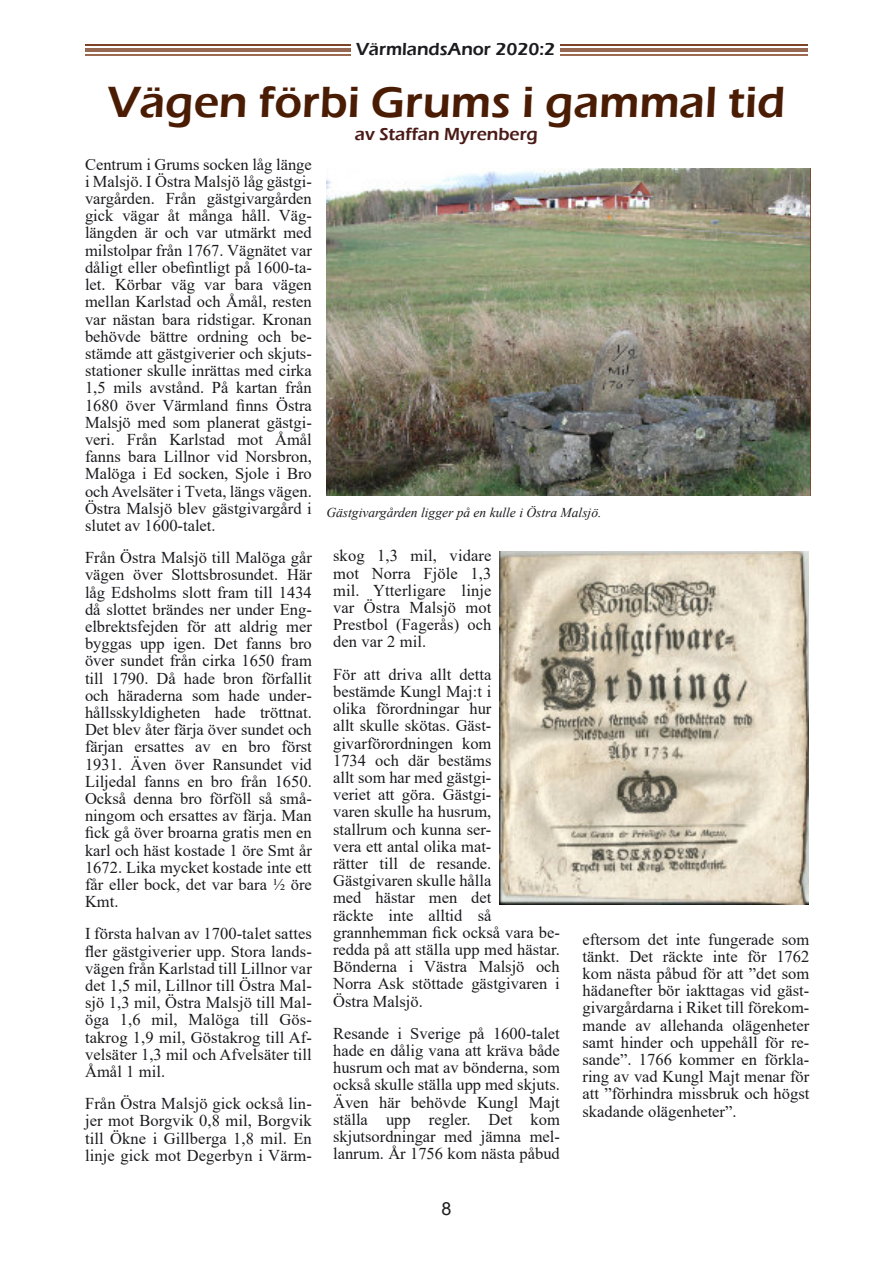
<style>
.page{position:relative;width:893px;height:1263px;background:#fff}
.page>*{position:absolute;margin:0;border:0;box-sizing:border-box;transform-origin:0 0}
.t1{font:600 45px "Eras ITC";color:#4b1c04}
.t2{font:600 18px "Eras ITC";color:#1b1b1f}
.t3{font:600 18px "Eras ITC";color:#4b1b18}
.t4{font:18px "Arial";color:#1b1b1f}
.t5{font:16.5px/17.2px "Times New Roman";color:#1b1b1f;text-align:justify}
.t6{font:italic 13.5px "Times New Roman";color:#1b1b1f}
</style>
<div class="page">
<hr style="left:85px;top:48px;width:723px;height:3px;background:#966751">
<hr style="left:85px;top:44px;width:723px;height:1px;background:#7d4326">
<hr style="left:85px;top:54px;width:723px;height:1px;background:#9d694f">
<div style="left:351px;top:34px;width:209px;height:34px;background:#fff"></div>
<img style="left:327px;top:168px;width:484px;height:328px">
<img style="left:500px;top:551px;width:309px;height:354px">
<p class="t2" style="left:356px;top:43px;width:200px">VärmlandsAnor 2020:2</p>
<h1 class="t1" style="left:108px;top:86px;width:679px">Vägen förbi Grums i gammal tid</h1>
<p class="t3" style="left:355px;top:128px;width:185px">av Staffan Myrenberg</p>
<p class="t5" style="left:85px;top:157px;width:228px">Centrum i Grums socken låg länge i Malsjö. I Östra Malsjö låg gästgi‐ vargården. Från gästgivargården gick vägar åt många håll. Väg‐ längden är och var utmärkt med milstolpar från 1767. Vägnätet var dåligt eller obefintligt på 1600-ta‐ let. Körbar väg var bara vägen mellan Karlstad och Åmål, resten var nästan bara ridstigar. Kronan behövde bättre ordning och be‐ stämde att gästgiverier och skjuts‐ stationer skulle inrättas med cirka 1,5 mils avstånd. På kartan från 1680 över Värmland finns Östra Malsjö med som planerat gästgi‐ veri. Från Karlstad mot Åmål fanns bara Lillnor vid Norsbron, Malöga i Ed socken, Sjole i Bro och Avelsäter i Tveta, längs vägen.<br>Östra Malsjö blev gästgivargård i slutet av 1600-talet.</p>
<p class="t5" style="left:85px;top:551px;width:228px">Från Östra Malsjö till Malöga går vägen över Slottsbrosundet. Här låg Edsholms slott fram till 1434 då slottet brändes ner under Eng‐ elbrektsfejden för att aldrig mer byggas upp igen. Det fanns bro över sundet från cirka 1650 fram till 1790. Då hade bron förfallit och häraderna som hade under‐ hållsskyldigheten hade tröttnat.<br>Det blev åter färja över sundet och färjan ersattes av en bro först 1931. Även över Ransundet vid Liljedal fanns en bro från 1650.<br>Också denna bro förföll så små‐ ningom och ersattes av färja. Man fick gå över broarna gratis men en karl och häst kostade 1 öre Smt år 1672. Lika mycket kostade inte ett får eller bock, det var bara ½ öre Kmt.</p>
<p class="t5" style="left:85px;top:927px;width:228px">I första halvan av 1700-talet sattes fler gästgiverier upp. Stora lands‐ vägen från Karlstad till Lillnor var det 1,5 mil, Lillnor till Östra Mal‐ sjö 1,3 mil, Östra Malsjö till Mal‐ öga 1,6 mil, Malöga till Gös‐ takrog 1,9 mil, Göstakrog till Af‐ velsäter 1,3 mil och Afvelsäter till Åmål 1 mil.</p>
<p class="t5" style="left:85px;top:1097px;width:228px">Från Östra Malsjö gick också lin‐ jer mot Borgvik 0,8 mil, Borgvik till Ökne i Gillberga 1,8 mil. En linje gick mot Degerbyn i Värm‐</p>
<p class="t6" style="left:326px;top:508px;width:276px">Gästgivargården ligger på en kulle i Östra Malsjö.</p>
<p class="t5" style="left:333px;top:549px;width:160px">skog 1,3 mil, vidare mot Norra Fjöle 1,3 mil. Ytterligare linje var Östra Malsjö mot Prestbol (Fagerås) och den var 2 mil.</p>
<p class="t5" style="left:333px;top:667px;width:228px;text-align:left">För att driva allt detta<br>bestämde Kungl Maj:t i<br>olika förordningar hur<br>allt skulle skötas. Gäst‐ givarförordningen kom<br>1734 och där bestäms<br>allt som har med gästgi‐<br>veriet att göra. Gästgi‐<br>varen skulle ha husrum,<br>stallrum och kunna ser‐<br>vera ett antal olika mat‐<br>rätter till de resande.<br>Gästgivaren skulle hålla<br>med hästar men det<br>räckte inte alltid så grannhemman fick också vara be‐ redda på att ställa upp med hästar.<br>Bönderna i Västra Malsjö och<br>Norra Ask stöttade gästgivaren i<br>Östra Malsjö.</p>
<p class="t5" style="left:333px;top:1026px;width:228px">Resande i Sverige på 1600-talet hade en dålig vana att kräva både husrum och mat av bönderna, som också skulle ställa upp med skjuts.<br>Även här behövde Kungl Majt ställa upp regler. Det kom skjutsordningar med jämna mel‐ lanrum. År 1756 kom nästa påbud</p>
<p class="t4" style="left:441px;top:1202px;width:12px">8</p>
<p class="t5" style="left:583px;top:932px;width:228px">eftersom det inte fungerade som tänkt. Det räckte inte för 1762 kom nästa påbud för att ”det som hädanefter bör iakttagas vid gäst‐ givargårdarna i Riket till förekom‐ mande av allehanda olägenheter samt hinder och uppehåll för re‐ sande”. 1766 kommer en förkla‐ ring av vad Kungl Majt menar för att ”förhindra missbruk och högst skadande olägenheter”.</p>
</div>
